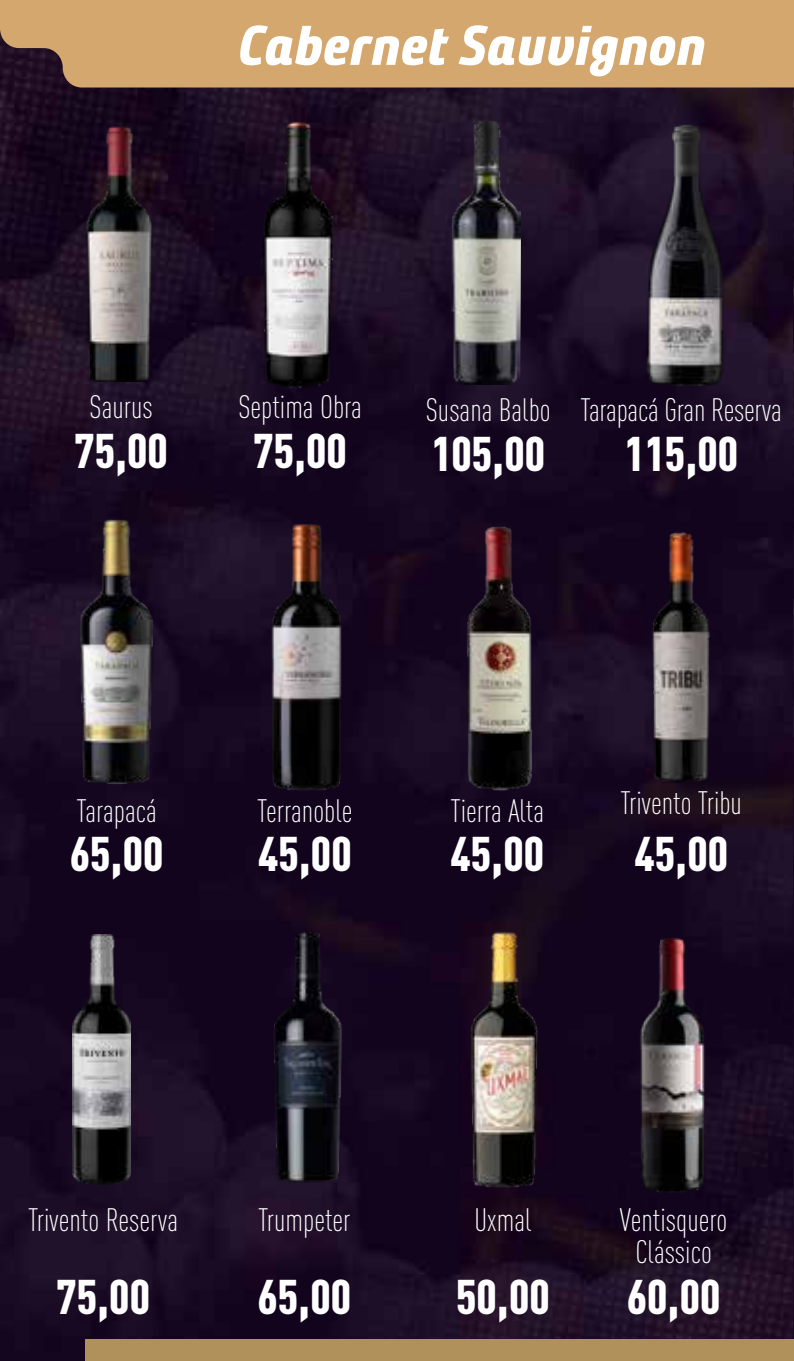
<style>
.page{position:relative;width:794px;height:1361px;background:#fff}
.page>*{position:absolute;margin:0;border:0;box-sizing:border-box;transform-origin:0 0}
.t1{font:italic 56px "Bunday Clean Extra Bold Up";color:#fff}
.t2{font:900 48px "DIN Cond";color:#fff}
.t3{font:300 32px/32px "DIN Cond";color:#fff;text-align:center}
</style>
<div class="page">
<img style="left:0;top:87px;width:794px;height:1273px">
<div style="left:85px;top:1339px;width:709px;height:22px;background:#b0905b"></div>
<img style="left:646px;top:527px;width:67px;height:258px">
<img style="left:73px;top:934px;width:58px;height:250px">
<img style="left:265px;top:927px;width:78px;height:266px">
<img style="left:77px;top:514px;width:80px;height:272px">
<img style="left:451px;top:121px;width:70px;height:264px">
<img style="left:263px;top:520px;width:86px;height:272px">
<img style="left:460px;top:520px;width:78px;height:272px">
<img style="left:637px;top:116px;width:89px;height:269px">
<div style="left:0;top:0;width:794px;height:87px;background:#d3a76d"></div>
<img style="left:78px;top:119px;width:83px;height:262px">
<img style="left:257px;top:119px;width:83px;height:270px">
<img style="left:458px;top:929px;width:90px;height:262px">
<img style="left:638px;top:930px;width:71px;height:267px">
<h1 class="t1" style="left:238px;top:8px;width:469px">Cabernet Sauvignon</h1>
<p class="t3" style="left:90px;top:391px;width:65px">Saurus</p>
<p class="t3" style="left:238px;top:391px;width:125px">Septima Obra</p>
<h2 class="t2" style="left:74px;top:421px;width:95px">75,00</h2>
<h2 class="t2" style="left:253px;top:421px;width:95px">75,00</h2>
<p class="t3" style="left:426px;top:394px;width:126px">Susana Balbo</p>
<p class="t3" style="left:580px;top:394px;width:203px">Tarapacá Gran Reserva</p>
<h2 class="t2" style="left:431px;top:424px;width:115px">105,00</h2>
<h2 class="t2" style="left:624px;top:424px;width:115px">115,00</h2>
<p class="t3" style="left:77px;top:794px;width:82px">Tarapacá</p>
<p class="t3" style="left:257px;top:794px;width:97px">Terranoble</p>
<p class="t3" style="left:450px;top:794px;width:95px">Tierra Alta</p>
<h2 class="t2" style="left:70px;top:824px;width:95px">65,00</h2>
<h2 class="t2" style="left:258px;top:824px;width:95px">45,00</h2>
<h2 class="t2" style="left:450px;top:824px;width:95px">45,00</h2>
<p class="t3" style="left:620px;top:787px;width:123px">Trivento Tribu</p>
<h2 class="t2" style="left:634px;top:824px;width:95px">45,00</h2>
<p class="t3" style="left:28px;top:1204px;width:152px">Trivento Reserva</p>
<p class="t3" style="left:258px;top:1204px;width:94px">Trumpeter</p>
<h2 class="t2" style="left:56px;top:1266px;width:95px">75,00</h2>
<h2 class="t2" style="left:257px;top:1266px;width:95px">65,00</h2>
<p class="t3" style="left:474px;top:1204px;width:58px">Uxmal</p>
<h2 class="t2" style="left:456px;top:1266px;width:95px">50,00</h2>
<p class="t3" style="left:620px;top:1204px;width:109px">Ventisquero<br>Clássico</p>
<h2 class="t2" style="left:627px;top:1266px;width:95px">60,00</h2>
</div>
